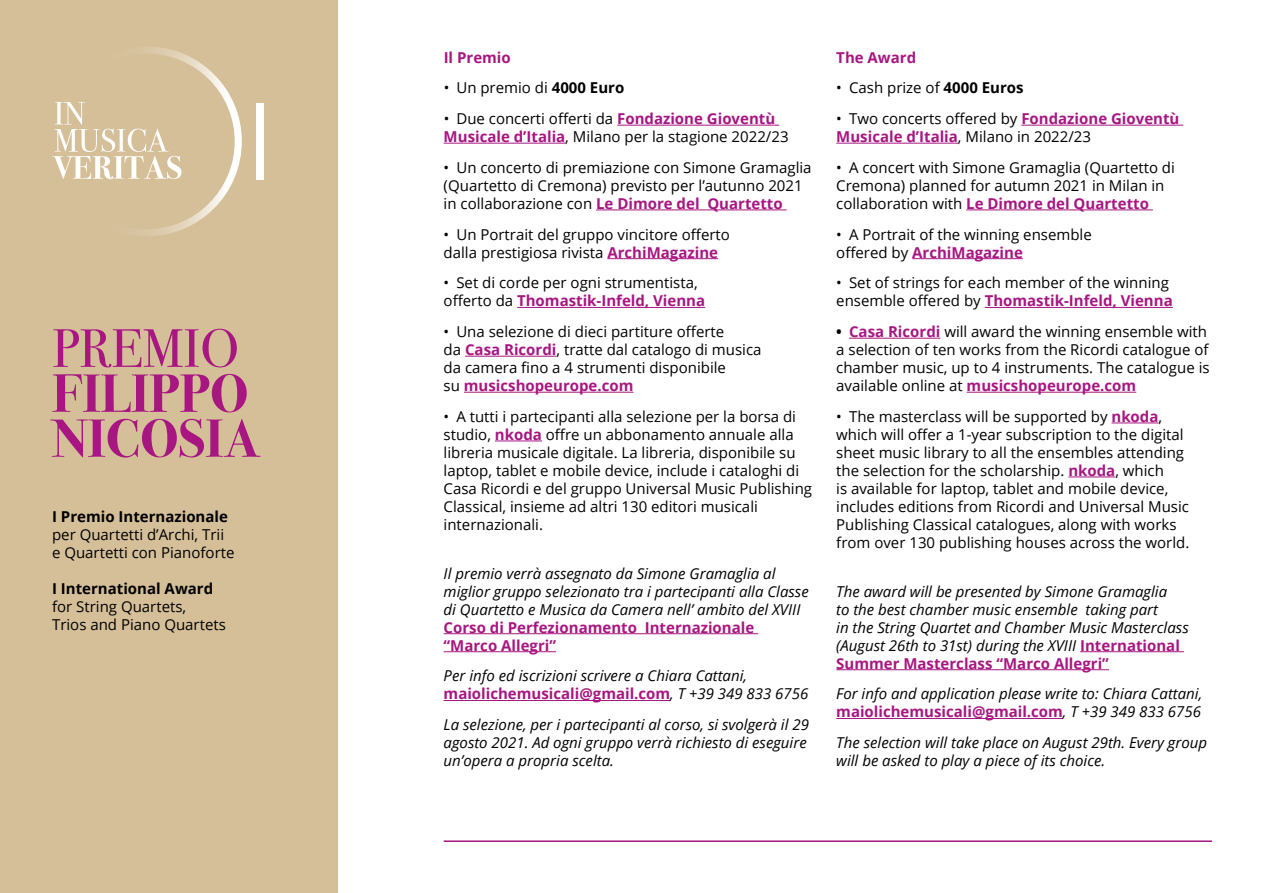
<style>
.page{position:relative;width:1263px;height:893px;background:#fff}
.page>*{position:absolute;margin:0;border:0;box-sizing:border-box;transform-origin:0 0}
.t1{font:700 54px/45px "Bodoni Svty Two OSITCTT";color:#a71681}
.t2{font:54px "Bodoni Svty Two OSITCTT";color:#a71681}
.t3{font:15px/18px "Open Sans";color:#000}
.t4{font:italic 15px/18px "Open Sans";color:#000}
.t5{font:700 15px/18px "Open Sans";color:#a71681}
.t6{font:700 15px "Open Sans";color:#000}
.s1{font-weight:700}
.s2{font-weight:700;color:#a71681}
.s3{font-weight:700;font-style:normal;color:#a71681}
</style>
<div class="page">
<div style="left:0;top:0;width:338px;height:893px;background:#d5bf99"></div>
<svg style="left:52px;top:47px;width:190px;height:189px"></svg>
<div style="left:257px;top:103px;width:7px;height:77px;background:#fff"></div>
<hr style="left:617px;top:125px;width:162px;height:1px;background:#a71681">
<hr style="left:444px;top:143px;width:121px;height:1px;background:#a71681">
<hr style="left:596px;top:210px;width:191px;height:1px;background:#a71681">
<hr style="left:607px;top:258px;width:111px;height:1px;background:#a71681">
<hr style="left:517px;top:307px;width:188px;height:1px;background:#a71681">
<hr style="left:465px;top:356px;width:91px;height:1px;background:#a71681">
<hr style="left:464px;top:392px;width:169px;height:1px;background:#a71681">
<hr style="left:495px;top:441px;width:47px;height:1px;background:#a71681">
<hr style="left:444px;top:633px;width:314px;height:1px;background:#a71681">
<hr style="left:444px;top:651px;width:112px;height:1px;background:#a71681">
<hr style="left:444px;top:700px;width:226px;height:1px;background:#a71681">
<hr style="left:1021px;top:125px;width:162px;height:1px;background:#a71681">
<hr style="left:836px;top:143px;width:122px;height:1px;background:#a71681">
<hr style="left:966px;top:210px;width:187px;height:1px;background:#a71681">
<hr style="left:912px;top:258px;width:111px;height:1px;background:#a71681">
<hr style="left:985px;top:307px;width:188px;height:1px;background:#a71681">
<hr style="left:849px;top:338px;width:91px;height:1px;background:#a71681">
<hr style="left:967px;top:392px;width:169px;height:1px;background:#a71681">
<hr style="left:1111px;top:423px;width:47px;height:1px;background:#a71681">
<hr style="left:1068px;top:477px;width:47px;height:1px;background:#a71681">
<hr style="left:1080px;top:651px;width:104px;height:1px;background:#a71681">
<hr style="left:836px;top:669px;width:273px;height:1px;background:#a71681">
<hr style="left:836px;top:718px;width:227px;height:1px;background:#a71681">
<hr style="left:444px;top:840px;width:768px;height:2px;background:#a71681">
<h1 class="t2" style="left:52px;top:316px;width:189px">PREMIO</h1>
<h1 class="t1" style="left:52px;top:372px;width:210px">FILIPPO<br>NICOSIA</h1>
<p class="t6" style="left:52px;top:506px;width:177px">I Premio Internazionale</p>
<p class="t3" style="left:52px;top:525px;width:184px">per Quartetti d’Archi, Trii e Quartetti con Pianoforte</p>
<p class="t6" style="left:52px;top:578px;width:163px">I International Award</p>
<p class="t3" style="left:52px;top:597px;width:175px">for String Quartets,<br>Trios and Piano Quartets</p>
<p class="t5" style="left:444px;top:48px;width:69px">Il Premio</p>
<p class="t3" style="left:444px;top:78px;width:182px">• Un premio di <span class="s1">4000 Euro</span></p>
<p class="t3" style="left:444px;top:109px;width:346px">• Due concerti offerti da <span class="s2">Fondazione Gioventù<br>Musicale d’Italia</span>, Milano per la stagione 2022/23</p>
<p class="t3" style="left:444px;top:158px;width:369px">• Un concerto di premiazione con Simone Gramaglia (Quartetto di Cremona) previsto per l’autunno 2021 in collaborazione con <span class="s2">Le Dimore del Quartetto</span></p>
<p class="t3" style="left:444px;top:225px;width:288px">• Un Portrait del gruppo vincitore offerto dalla prestigiosa rivista <span class="s2">ArchiMagazine</span></p>
<p class="t3" style="left:444px;top:273px;width:263px">• Set di corde per ogni strumentista, offerto da <span class="s2">Thomastik-Infeld, Vienna</span></p>
<p class="t3" style="left:444px;top:322px;width:319px">• Una selezione di dieci partiture offerte<br>da <span class="s2">Casa Ricordi</span>, tratte dal catalogo di musica da camera fino a 4 strumenti disponibile<br>su <span class="s2">musicshopeurope.com</span></p>
<p class="t3" style="left:444px;top:407px;width:370px">• A tutti i partecipanti alla selezione per la borsa di studio, <span class="s2">nkoda</span> offre un abbonamento annuale alla libreria musicale digitale. La libreria, disponibile su laptop, tablet e mobile device, include i cataloghi di Casa Ricordi e del gruppo Universal Music Publishing Classical, insieme ad altri 130 editori musicali internazionali.</p>
<p class="t4" style="left:444px;top:564px;width:367px">Il premio verrà assegnato da Simone Gramaglia al miglior gruppo selezionato tra i partecipanti alla Classe di Quartetto e Musica da Camera nell’ ambito del XVIII</p>
<p class="t5" style="left:444px;top:618px;width:312px">Corso di Perfezionamento Internazionale “Marco Allegri”</p>
<p class="t4" style="left:444px;top:666px;width:366px">Per info ed iscrizioni scrivere a Chiara Cattani, <span class="s3">maiolichemusicali@gmail.com</span>, T +39 349 833 6756</p>
<p class="t4" style="left:444px;top:715px;width:367px">La selezione, per i partecipanti al corso, si svolgerà il 29 agosto 2021. Ad ogni gruppo verrà richiesto di eseguire un’opera a propria scelta.</p>
<p class="t5" style="left:836px;top:48px;width:81px">The Award</p>
<p class="t3" style="left:836px;top:78px;width:189px">• Cash prize of <span class="s1">4000 Euros</span></p>
<p class="t3" style="left:836px;top:109px;width:345px">• Two concerts offered by <span class="s2">Fondazione Gioventù<br>Musicale d’Italia</span>, Milano in 2022/23</p>
<p class="t3" style="left:836px;top:158px;width:340px">• A concert with Simone Gramaglia (Quartetto di<br>Cremona) planned for autumn 2021 in Milan in collaboration with <span class="s2">Le Dimore del Quartetto</span></p>
<p class="t3" style="left:836px;top:225px;width:257px">• A Portrait of the winning ensemble offered by <span class="s2">ArchiMagazine</span></p>
<p class="t3" style="left:836px;top:273px;width:338px">• Set of strings for each member of the winning ensemble offered by <span class="s2">Thomastik-Infeld, Vienna</span></p>
<p class="t3" style="left:836px;top:322px;width:375px"><span class="s1">•</span> <span class="s2">Casa Ricordi</span> will award the winning ensemble with a selection of ten works from the Ricordi catalogue of chamber music, up to 4 instruments. The catalogue is available online at <span class="s2">musicshopeurope.com</span></p>
<p class="t3" style="left:836px;top:407px;width:355px">• The masterclass will be supported by <span class="s2">nkoda</span>, which will offer a 1-year subscription to the digital sheet music library to all the ensembles attending the selection for the scholarship. <span class="s2">nkoda</span>, which<br>is available for laptop, tablet and mobile device, includes editions from Ricordi and Universal Music Publishing Classical catalogues, along with works from over 130 publishing houses across the world.</p>
<p class="t4" style="left:836px;top:582px;width:354px">The award will be presented by Simone Gramaglia<br>to the best chamber music ensemble taking part<br>in the String Quartet and Chamber Music Masterclass (August 26th to 31st) during the XVIII <span class="s3">International Summer Masterclass “Marco Allegri”</span></p>
<p class="t4" style="left:836px;top:684px;width:367px">For info and application please write to: Chiara Cattani, <span class="s3">maiolichemusicali@gmail.com</span>, T +39 349 833 6756</p>
<p class="t4" style="left:836px;top:733px;width:372px">The selection will take place on August 29th. Every group will be asked to play a piece of its choice.</p>
</div>
